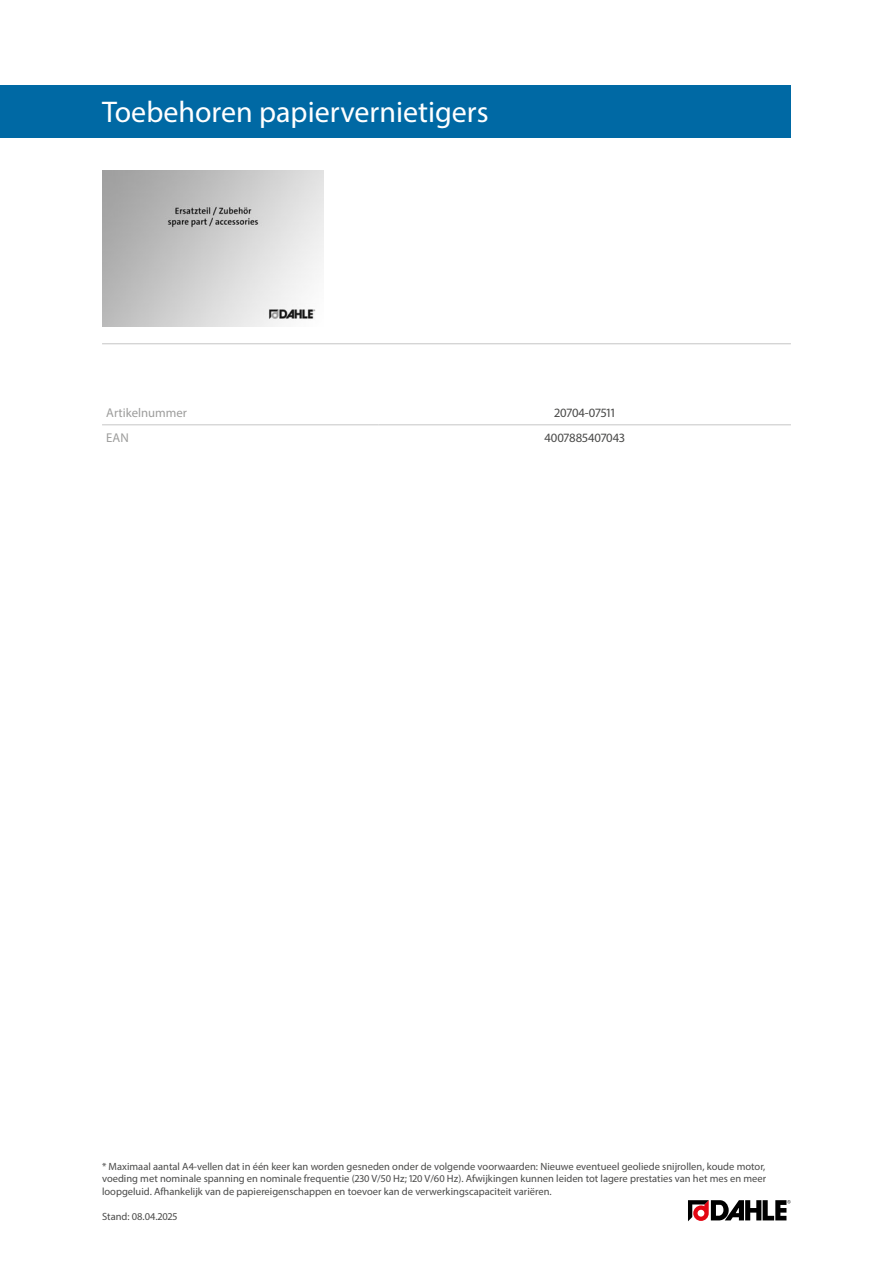
<style>
.page{position:relative;width:893px;height:1263px;background:#fff}
.page>*{position:absolute;margin:0;border:0;box-sizing:border-box;transform-origin:0 0}
.Produktname{font:30px "Myriad Pro";color:#fff}
.Produkttabelle_Zentr{font:12.75px "Myriad Pro";color:#4a4a49}
.Produkttabelle_Links{font:12.75px "Myriad Pro";color:#9d9d9c}
.Fussnote{font:10.5px/12.6px "Myriad Pro";color:#4a4a49;text-align:justify}
</style>
<div class="page">
<img style="left:102px;top:170px;width:221px;height:156px">
<hr style="left:102px;top:343px;width:689px;height:1px;background:#c6c6c6">
<svg style="left:688px;top:1200px;width:103px;height:21px"></svg>
<div style="left:0;top:85px;width:791px;height:53px;background:#0069a4"></div>
<hr style="left:102px;top:424px;width:276px;height:1px;background:#c6c6c6">
<hr style="left:378px;top:424px;width:413px;height:1px;background:#c6c6c6">
<p class="Produktname" style="left:102px;top:94px;width:388px">Toebehoren papiervernietigers</p>
<p class="Produkttabelle_Links" style="left:106px;top:405px;width:82px">Artikelnummer</p>
<p class="Produkttabelle_Zentr" style="left:554px;top:405px;width:62px">20704-07511</p>
<p class="Produkttabelle_Links" style="left:106px;top:430px;width:24px">EAN</p>
<p class="Produkttabelle_Zentr" style="left:544px;top:430px;width:82px">4007885407043</p>
<p class="Fussnote" style="left:102px;top:1160px;width:666px">* Maximaal aantal A4-vellen dat in één keer kan worden gesneden onder de volgende voorwaarden: Nieuwe eventueel geoliede snijrollen, koude motor, voeding met nominale spanning en nominale frequentie (230 V/50 Hz; 120 V/60 Hz). Afwijkingen kunnen leiden tot lagere prestaties van het mes en meer loopgeluid. Afhankelijk van de papiereigenschappen en toevoer kan de verwerkingscapaciteit variëren.</p>
<p class="Fussnote" style="left:102px;top:1210px;width:77px">Stand: 08.04.2025</p>
</div>
